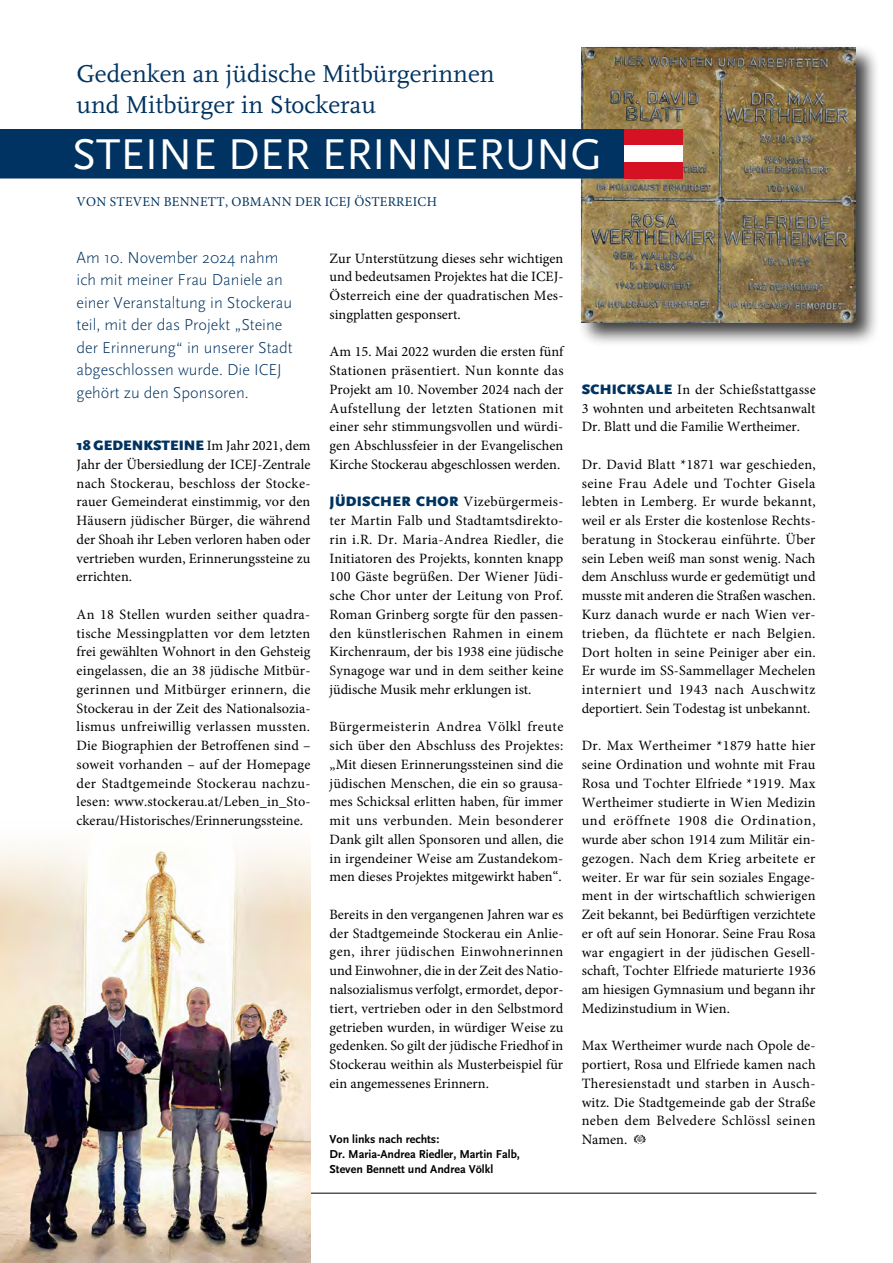
<style>
.page{position:relative;width:893px;height:1263px;background:#fff}
.page>*{position:absolute;margin:0;border:0;box-sizing:border-box;transform-origin:0 0}
.t1{font:45px "Scala Sans";color:#fff}
.t2{font:25.5px/30.6px "Scala";color:#003361}
.t3{font:300 16.5px/22.5px "Scala Sans";color:#003361}
.t4{font:14.25px/18.8px "Minion Pro";color:#000;text-align:justify}
.t5{font:900 14.25px "Scala Sans";color:#003361}
.t6{font:13.5px "Minion Pro";letter-spacing:.02em;color:#003361}
.t7{font:700 12px/15px "Scala Sans";color:#000}
.s1{font-family:"Minion Pro";font-weight:400;color:#000}
.s2{font-family:"Scala Sans";font-weight:900;color:#003361}
</style>
<div class="page">
<hr style="left:0;top:1193px;width:816px;height:1px;background:#000">
<div style="left:578px;top:44px;width:302px;height:303px;background:#000;opacity:.77"></div>
<img style="left:582px;top:47px;width:273px;height:276px">
<svg style="left:634px;top:1135px;width:12px;height:9px"></svg>
<div style="left:0;top:129px;width:625px;height:50px;background:#003361"></div>
<div style="left:625px;top:129px;width:58px;height:17px;background:#d51224"></div>
<div style="left:625px;top:146px;width:58px;height:16px;background:#fff"></div>
<div style="left:625px;top:162px;width:58px;height:16px;background:#d51224"></div>
<img style="left:0;top:846px;width:310px;height:417px">
<img style="left:145px;top:851px;width:31px;height:60px">
<h2 class="t2" style="left:77px;top:59px;width:420px">Gedenken an jüdische Mitbürgerinnen und Mitbürger in Stockerau</h2>
<h1 class="t1" style="left:72px;top:130px;width:531px">STEINE DER ERINNERUNG</h1>
<p class="t6" style="left:77px;top:193px;width:362px">VON STEVEN BENNETT, OBMANN DER ICEJ ÖSTERREICH</p>
<p class="t3" style="left:77px;top:247px;width:218px">Am 10. November 2024 nahm ich mit meiner Frau Daniele an einer Veranstaltung in Stockerau teil, mit der das Projekt „Steine der Erinnerung“ in unserer Stadt abgeschlossen wurde. Die ICEJ gehört zu den Sponsoren.</p>
<p class="t5" style="left:77px;top:438px;width:235px">18 GEDENKSTEINE <span class="s1">Im Jahr 2021, dem</span></p>
<p class="t4" style="left:77px;top:455px;width:235px">Jahr der Übersiedlung der ICEJ-Zentrale nach Stockerau, beschloss der Stocke&shy;rauer Gemeinderat einstimmig, vor den Häusern jüdischer Bürger, die während der Shoah ihr Leben verloren haben oder vertrieben wurden, Erinnerungssteine zu errichten.</p>
<p class="t4" style="left:77px;top:605px;width:235px">An 18 Stellen wurden seither quadra&shy;tische Messingplatten vor dem letzten frei gewählten Wohnort in den Gehsteig eingelassen, die an 38 jüdische Mitbür&shy;gerinnen und Mitbürger erinnern, die Stockerau in der Zeit des Nationalsozia&shy;lismus unfreiwillig verlassen mussten.<br>Die Biographien der Betroffenen sind – soweit vorhanden – auf der Homepage der Stadtgemeinde Stockerau nachzu&shy;lesen: www.stockerau.at/Leben_in_Sto&shy;ckerau/Historisches/Erinnerungssteine.</p>
<p class="t4" style="left:330px;top:249px;width:235px">Zur Unterstützung dieses sehr wichtigen und bedeutsamen Projektes hat die ICEJ-Österreich eine der quadratischen Mes&shy;singplatten gesponsert.</p>
<p class="t4" style="left:330px;top:342px;width:236px">Am 15. Mai 2022 wurden die ersten fünf Stationen präsentiert. Nun konnte das Projekt am 10. November 2024 nach der Aufstellung der letzten Stationen mit einer sehr stimmungsvollen und würdi&shy;gen Abschlussfeier in der Evangelischen Kirche Stockerau abgeschlossen werden.</p>
<p class="t4" style="left:330px;top:492px;width:235px"><span class="s2">JÜDISCHER CHOR</span> Vizebürgermeis&shy;ter Martin Falb und Stadtamtsdirekto&shy;rin i.R. Dr. Maria-Andrea Riedler, die Initiatoren des Projekts, konnten knapp 100 Gäste begrüßen. Der Wiener Jüdi&shy;sche Chor unter der Leitung von Prof.<br>Roman Grinberg sorgte für den passen&shy;den künstlerischen Rahmen in einem Kirchenraum, der bis 1938 eine jüdische Synagoge war und in dem seither keine jüdische Musik mehr erklungen ist.</p>
<p class="t4" style="left:330px;top:717px;width:236px">Bürgermeisterin Andrea Völkl freute sich über den Abschluss des Projektes: „Mit diesen Erinnerungssteinen sind die jüdischen Menschen, die ein so grausa&shy;mes Schicksal erlitten haben, für immer mit uns verbunden. Mein besonderer Dank gilt allen Sponsoren und allen, die in irgendeiner Weise am Zustandekom&shy;men dieses Projektes mitgewirkt haben“.</p>
<p class="t4" style="left:330px;top:905px;width:235px">Bereits in den vergangenen Jahren war es der Stadtgemeinde Stockerau ein Anlie&shy;gen, ihrer jüdischen Einwohnerinnen und Einwohner, die in der Zeit des Natio&shy;nalsozialismus verfolgt, ermordet, depor&shy;tiert, vertrieben oder in den Selbstmord getrieben wurden, in würdiger Weise zu gedenken. So gilt der jüdische Friedhof in Stockerau weithin als Musterbeispiel für ein angemessenes Erinnern.</p>
<p class="t7" style="left:330px;top:1132px;width:192px">Von links nach rechts:<br>Dr. Maria-Andrea Riedler, Martin Falb,<br>Steven Bennett und Andrea Völkl</p>
<p class="t4" style="left:582px;top:380px;width:236px"><span class="s2">SCHICKSALE</span> In der Schießstattgasse 3 wohnten und arbeiteten Rechtsanwalt Dr. Blatt und die Familie Wertheimer.</p>
<p class="t4" style="left:582px;top:455px;width:236px">Dr. David Blatt *1871 war geschieden, seine Frau Adele und Tochter Gisela lebten in Lemberg. Er wurde bekannt, weil er als Erster die kostenlose Rechts&shy;beratung in Stockerau einführte. Über sein Leben weiß man sonst wenig. Nach dem Anschluss wurde er gedemütigt und musste mit anderen die Straßen waschen.<br>Kurz danach wurde er nach Wien ver&shy;trieben, da flüchtete er nach Belgien.<br>Dort holten in seine Peiniger aber ein.<br>Er wurde im SS-Sammellager Mechelen interniert und 1943 nach Auschwitz deportiert. Sein Todestag ist unbekannt.</p>
<p class="t4" style="left:582px;top:736px;width:235px">Dr. Max Wertheimer *1879 hatte hier seine Ordination und wohnte mit Frau Rosa und Tochter Elfriede *1919. Max Wertheimer studierte in Wien Medizin und eröffnete 1908 die Ordination, wurde aber schon 1914 zum Militär ein&shy;gezogen. Nach dem Krieg arbeitete er weiter. Er war für sein soziales Engage&shy;ment in der wirtschaftlich schwierigen Zeit bekannt, bei Bedürftigen verzichtete er oft auf sein Honorar. Seine Frau Rosa war engagiert in der jüdischen Gesell&shy;schaft, Tochter Elfriede maturierte 1936 am hiesigen Gymnasium und begann ihr Medizinstudium in Wien.</p>
<p class="t4" style="left:582px;top:1036px;width:235px">Max Wertheimer wurde nach Opole de&shy;portiert, Rosa und Elfriede kamen nach Theresienstadt und starben in Ausch&shy;witz. Die Stadtgemeinde gab der Straße neben dem Belvedere Schlössl seinen Namen.</p>
</div>
